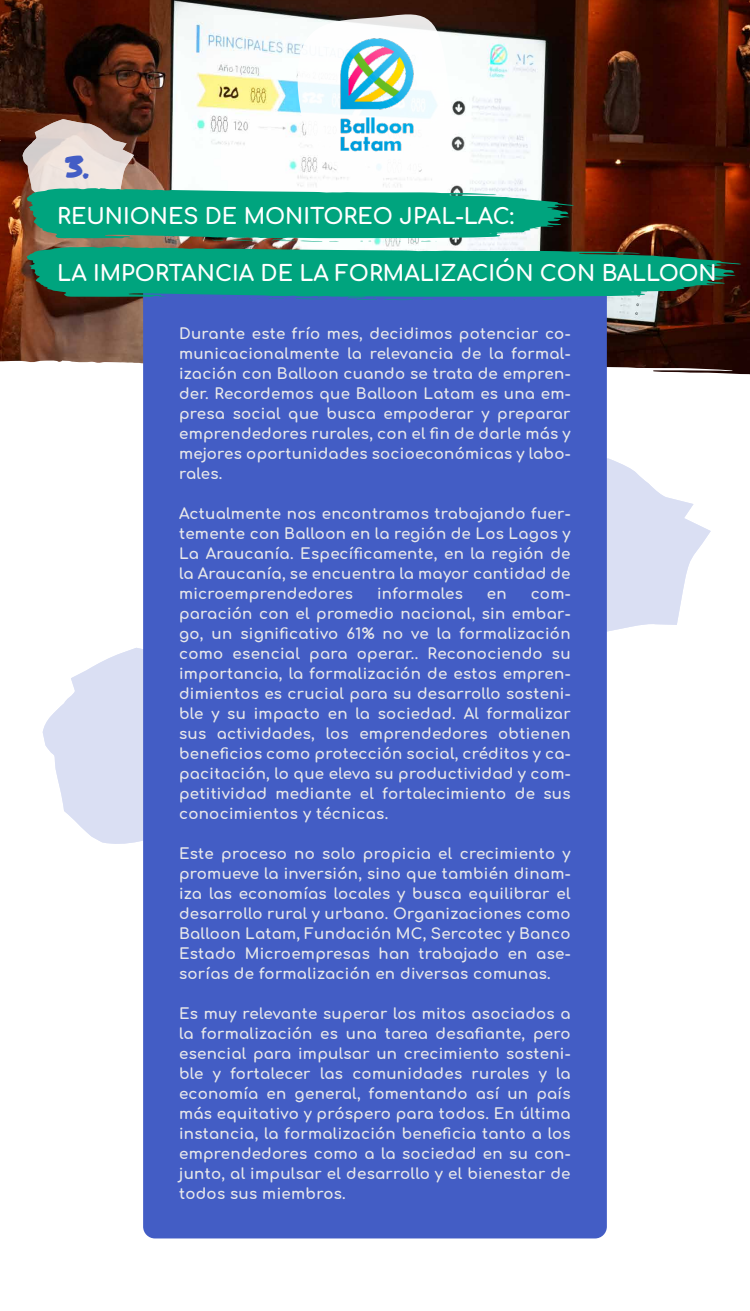
<style>
.page{position:relative;width:750px;height:1311px;background:#fff}
.page>*{position:absolute;margin:0;border:0;box-sizing:border-box;transform-origin:0 0}
.t1{font:31.25px "Permanent Marker";color:#435dc5;scale:1.05 1}
.t2{font:21.88px "Comfortaa";color:#fff}
.t3{font:15px/20px "Comfortaa";letter-spacing:.02em;color:#e8e8e9;text-align:justify}
</style>
<div class="page">
<svg style="left:43px;top:648px;width:100px;height:196px;fill:#dadff3"></svg>
<svg style="left:607px;top:458px;width:104px;height:174px;fill:#dadff3"></svg>
<img style="left:0;top:0;width:750px;height:360px">
<svg style="left:0;top:360px;width:750px;height:15px"></svg>
<div style="left:143px;top:279px;width:464px;height:959px;background:#435dc5;border-radius:12px"></div>
<svg style="left:23px;top:14px;width:719px;height:287px"></svg>
<h1 class="t1" style="left:65px;top:143px;width:26px">3.</h1>
<h2 class="t2" style="left:57px;top:196px;width:458px">REUNIONES DE MONITOREO JPAL-LAC:</h2>
<h2 class="t2" style="left:57px;top:253px;width:661px">LA IMPORTANCIA DE LA FORMALIZACIÓN CON BALLOON</h2>
<p class="t3" style="left:179px;top:322px;width:393px">Durante este frío mes, decidimos potenciar co&shy;municacionalmente la relevancia de la formal&shy;ización con Balloon cuando se trata de empren&shy;der. Recordemos que Balloon Latam es una em&shy;presa social que busca empoderar y preparar emprendedores rurales, con el fin de darle más y mejores oportunidades socioeconómicas y labo&shy;rales.</p>
<p class="t3" style="left:179px;top:502px;width:393px">Actualmente nos encontramos trabajando fuer&shy;temente con Balloon en la región de Los Lagos y La Araucanía. Específicamente, en la región de la Araucanía, se encuentra la mayor cantidad de microemprendedores</p>
<p class="t3" style="left:377px;top:582px;width:87px">informales</p>
<p class="t3" style="left:487px;top:582px;width:21px">en</p>
<p class="t3" style="left:179px;top:582px;width:393px;text-indent:352px">com&shy;paración con el promedio nacional, sin embar&shy;go, un significativo 61% no ve la formalización como esencial para operar.. Reconociendo su importancia, la formalización de estos empren&shy;dimientos es crucial para su desarrollo sosteni&shy;ble y su impacto en la sociedad. Al formalizar sus actividades, los emprendedores obtienen beneficios como protección social, créditos y ca&shy;pacitación, lo que eleva su productividad y com&shy;petitividad mediante el fortalecimiento de sus conocimientos y técnicas.</p>
<p class="t3" style="left:179px;top:842px;width:393px">Este proceso no solo propicia el crecimiento y promueve la inversión, sino que también dinam&shy;iza las economías locales y busca equilibrar el desarrollo rural y urbano. Organizaciones como Balloon Latam, Fundación MC, Sercotec y Banco Estado Microempresas han trabajado en ase&shy;sorías de formalización en diversas comunas.</p>
<p class="t3" style="left:179px;top:1002px;width:393px">Es muy relevante superar los mitos asociados a la formalización es una tarea desafiante, pero esencial para impulsar un crecimiento sosteni&shy;ble y fortalecer las comunidades rurales y la economía en general, fomentando así un país más equitativo y próspero para todos. En última instancia, la formalización beneficia tanto a los emprendedores como a la sociedad en su con&shy;junto, al impulsar el desarrollo y el bienestar de todos sus miembros.</p>
</div>
